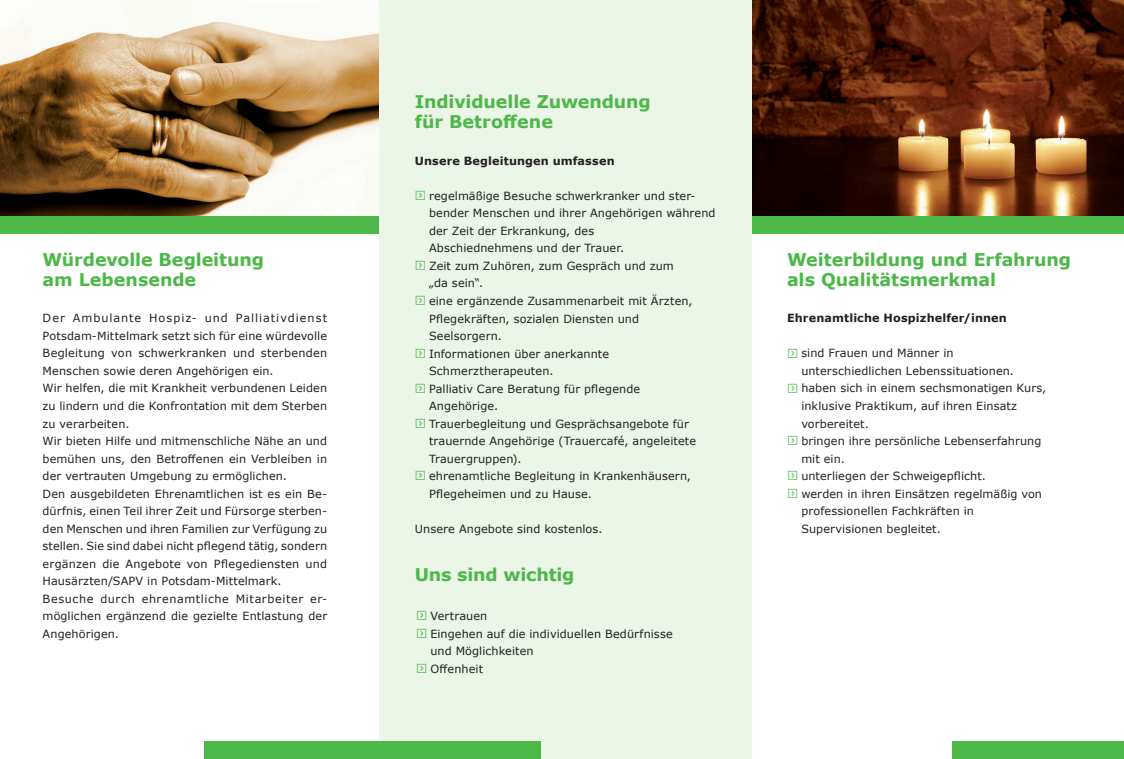
<style>
.page{position:relative;width:1124px;height:759px;background:#fff}
.page>*{position:absolute;margin:0;border:0;box-sizing:border-box;transform-origin:0 0}
.t1{font:700 17.5px/20px "Verdana";letter-spacing:-.005em;color:#4cb848}
.t2{font:11.25px/17.5px "Verdana";letter-spacing:.01em;color:#231f20}
.t3{font:700 11.25px "Verdana";letter-spacing:.01em;color:#231f20}
.s1{font-family:"Button Bonus Square Positive";color:#4cb848}
</style>
<div class="page">
<img style="left:751px;top:0;width:372px;height:216px">
<img style="left:0;top:20px;width:379px;height:196px">
<div style="left:0;top:216px;width:1123px;height:18px;background:#4cb848"></div>
<div style="left:379px;top:0;width:372px;height:758px;background:#ebf5e8"></div>
<div style="left:952px;top:741px;width:171px;height:17px;background:#4cb848"></div>
<div style="left:204px;top:741px;width:336px;height:17px;background:#4cb848"></div>
<h1 class="t1" style="left:43px;top:249px;width:223px">Würdevolle Begleitung am Lebensende</h1>
<p class="t2" style="left:43px;top:309px;width:286px">Der Ambulante Hospiz- und Palliativdienst Potsdam-Mittelmark setzt sich für eine würdevolle Begleitung von schwerkranken und sterbenden Menschen sowie deren Angehörigen ein.<br>Wir helfen, die mit Krankheit verbundenen Leiden zu lindern und die Konfrontation mit dem Sterben zu verarbeiten.<br>Wir bieten Hilfe und mitmenschliche Nähe an und bemühen uns, den Betroffenen ein Verbleiben in der vertrauten Umgebung zu ermöglichen.<br>Den ausgebildeten Ehrenamtlichen ist es ein Be&shy;dürfnis, einen Teil ihrer Zeit und Fürsorge sterben&shy;den Menschen und ihren Familien zur Verfügung zu stellen. Sie sind dabei nicht pflegend tätig, sondern ergänzen die Angebote von Pflegediensten und Hausärzten/SAPV in Potsdam-Mittelmark.<br>Besuche durch ehrenamtliche Mitarbeiter er&shy;möglichen ergänzend die gezielte Entlastung der Angehörigen.</p>
<h1 class="t1" style="left:415px;top:91px;width:237px">Individuelle Zuwendung für Betroffene</h1>
<p class="t3" style="left:415px;top:153px;width:201px">Unsere Begleitungen umfassen</p>
<p class="t2" style="left:415px;top:187px;width:282px"><span class="s1">f</span> regelmäßige Besuche schwerkranker und ster-</p>
<p class="t2" style="left:429px;top:204px;width:288px">bender Menschen und ihrer Angehörigen während</p>
<p class="t2" style="left:429px;top:222px;width:167px">der Zeit der Erkrankung, des</p>
<p class="t2" style="left:429px;top:239px;width:197px">Abschiednehmens und der Trauer.</p>
<p class="t2" style="left:415px;top:257px;width:260px"><span class="s1">f</span> Zeit zum Zuhören, zum Gespräch und zum</p>
<p class="t2" style="left:429px;top:274px;width:56px">„da sein“.</p>
<p class="t2" style="left:415px;top:292px;width:279px"><span class="s1">f</span> eine ergänzende Zusammenarbeit mit Ärzten,</p>
<p class="t2" style="left:429px;top:309px;width:211px">Pflegekräften, sozialen Diensten und</p>
<p class="t2" style="left:429px;top:327px;width:74px">Seelsorgern.</p>
<p class="t2" style="left:415px;top:344px;width:196px"><span class="s1">f</span> Informationen über anerkannte</p>
<p class="t2" style="left:429px;top:362px;width:126px">Schmerztherapeuten.</p>
<p class="t2" style="left:415px;top:379px;width:227px"><span class="s1">f</span> Palliativ Care Beratung für pflegende</p>
<p class="t2" style="left:429px;top:397px;width:71px">Angehörige.</p>
<p class="t2" style="left:415px;top:414px;width:275px"><span class="s1">f</span> Trauerbegleitung und Gesprächsangebote für</p>
<p class="t2" style="left:429px;top:432px;width:268px">trauernde Angehörige (Trauercafé, angeleitete</p>
<p class="t2" style="left:429px;top:449px;width:94px">Trauergruppen).</p>
<p class="t2" style="left:415px;top:467px;width:278px"><span class="s1">f</span> ehrenamtliche Begleitung in Krankenhäusern,</p>
<p class="t2" style="left:429px;top:484px;width:164px">Pflegeheimen und zu Hause.</p>
<p class="t2" style="left:415px;top:519px;width:189px">Unsere Angebote sind kostenlos.</p>
<h1 class="t1" style="left:415px;top:564px;width:161px">Uns sind wichtig</h1>
<p class="t2" style="left:416px;top:607px;width:73px"><span class="s1">f</span> Vertrauen</p>
<p class="t2" style="left:416px;top:624px;width:258px"><span class="s1">f</span> Eingehen auf die individuellen Bedürfnisse</p>
<p class="t2" style="left:430px;top:642px;width:105px">und Möglichkeiten</p>
<p class="t2" style="left:416px;top:659px;width:68px"><span class="s1">f</span> Offenheit</p>
<h1 class="t1" style="left:787px;top:249px;width:285px">Weiterbildung und Erfahrung als Qualitätsmerkmal</h1>
<p class="t3" style="left:787px;top:310px;width:221px">Ehrenamtliche Hospizhelfer/innen</p>
<p class="t2" style="left:787px;top:344px;width:168px"><span class="s1">f</span> sind Frauen und Männer in</p>
<p class="t2" style="left:801px;top:362px;width:214px">unterschiedlichen Lebenssituationen.</p>
<p class="t2" style="left:787px;top:379px;width:261px"><span class="s1">f</span> haben sich in einem sechsmonatigen Kurs,</p>
<p class="t2" style="left:801px;top:397px;width:217px">inklusive Praktikum, auf ihren Einsatz</p>
<p class="t2" style="left:801px;top:414px;width:69px">vorbereitet.</p>
<p class="t2" style="left:787px;top:432px;width:256px"><span class="s1">f</span> bringen ihre persönliche Lebenserfahrung</p>
<p class="t2" style="left:801px;top:449px;width:45px">mit ein.</p>
<p class="t2" style="left:787px;top:467px;width:200px"><span class="s1">f</span> unterliegen der Schweigepflicht.</p>
<p class="t2" style="left:787px;top:484px;width:256px"><span class="s1">f</span> werden in ihren Einsätzen regelmäßig von</p>
<p class="t2" style="left:801px;top:502px;width:174px">professionellen Fachkräften in</p>
<p class="t2" style="left:801px;top:519px;width:141px">Supervisionen begleitet.</p>
</div>
